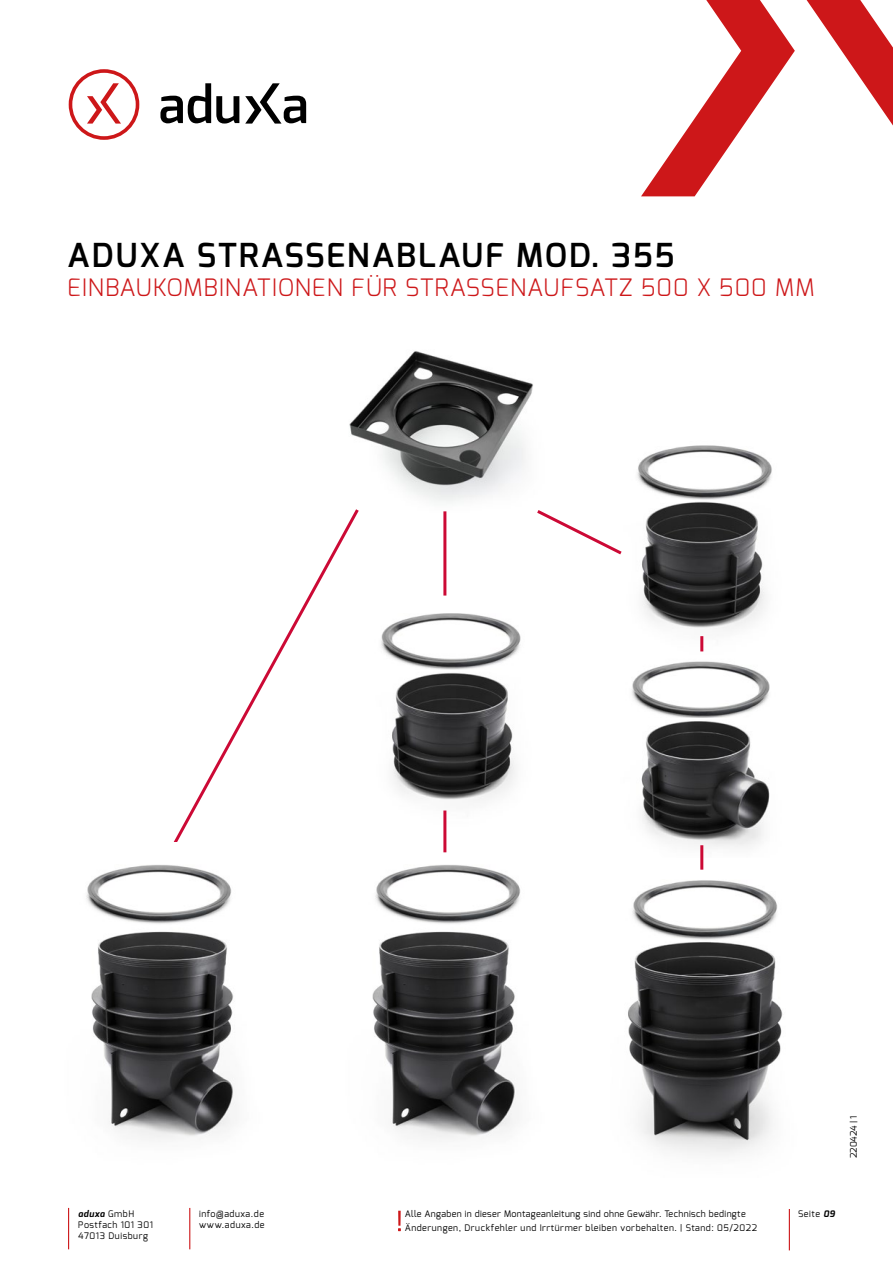
<style>
.page{position:relative;width:893px;height:1263px;background:#fff}
.page>*{position:absolute;margin:0;border:0;box-sizing:border-box;transform-origin:0 0}
.t1{font:600 33px "Exo";letter-spacing:.06em;color:#000}
.t2{font:300 24px "Exo";letter-spacing:.04em;color:#cd1719}
.t3{font:9px/10.8px "Exo";letter-spacing:.05em;color:#000}
.t4{font:italic 700 9px "Exo";letter-spacing:.06em;color:#000}
.s1{font-weight:400;font-style:normal}
.s2{font-weight:700;font-style:italic}
</style>
<div class="page">
<div style="left:69px;top:69px;width:70px;height:71px;border:4px solid #cd1719;border-radius:50%"></div>
<svg style="left:160px;top:83px;width:146px;height:41px"></svg>
<svg style="left:87px;top:83px;width:34px;height:41px"></svg>
<svg style="left:641px;top:0;width:252px;height:196px"></svg>
<hr style="left:789px;top:1209px;width:1px;height:41px;background:#cd1719">
<hr style="left:189px;top:1208px;width:1px;height:41px;background:#cd1719">
<hr style="left:68px;top:1208px;width:1px;height:41px;background:#cd1719">
<hr style="left:398px;top:1211px;width:3px;height:15px;background:#cd1719">
<img style="left:91px;top:931px;width:145px;height:208px">
<img style="left:372px;top:931px;width:144px;height:208px">
<img style="left:628px;top:942px;width:155px;height:213px">
<img style="left:349px;top:351px;width:184px;height:161px">
<img style="left:392px;top:669px;width:123px;height:159px">
<img style="left:641px;top:721px;width:129px;height:137px">
<img style="left:642px;top:499px;width:124px;height:153px">
<svg style="left:173px;top:506px;width:188px;height:336px"></svg>
<img style="left:381px;top:592px;width:140px;height:77px">
<img style="left:631px;top:661px;width:139px;height:57px">
<img style="left:637px;top:445px;width:135px;height:54px">
<img style="left:375px;top:843px;width:146px;height:81px">
<img style="left:632px;top:858px;width:146px;height:82px">
<img style="left:86px;top:865px;width:146px;height:59px">
<hr style="left:443px;top:511px;width:3px;height:84px;background:#cc0935">
<hr style="left:443px;top:810px;width:3px;height:42px;background:#cc0935">
<hr style="left:700px;top:845px;width:3px;height:25px;background:#cc0935">
<hr style="left:700px;top:636px;width:3px;height:15px;background:#cc0935">
<svg style="left:537px;top:510px;width:85px;height:45px"></svg>
<h1 class="t1" style="left:67px;top:234px;width:609px">ADUXA STRASSENABLAUF MOD. 355</h1>
<h2 class="t2" style="left:67px;top:272px;width:749px">EINBAUKOMBINATIONEN FÜR STRASSENAUFSATZ 500 X 500 MM</h2>
<p class="t3" style="left:848px;top:1158px;width:44px;rotate:-90deg">220424 | 1</p>
<p class="t3" style="left:199px;top:1208px;width:67px">info@aduxa.de www.aduxa.de</p>
<p class="t3" style="left:405px;top:1207px;width:354px;line-height:13.5px">Alle Angaben in dieser Montageanleitung sind ohne Gewähr. Technisch bedingte<br>Änderungen, Druckfehler und Irrtürmer bleiben vorbehalten. | Stand: 05/2022</p>
<p class="t4" style="left:78px;top:1208px;width:57px">aduxa <span class="s1">GmbH</span></p>
<p class="t3" style="left:798px;top:1208px;width:38px">Seite <span class="s2">09</span></p>
<p class="t3" style="left:78px;top:1219px;width:76px">Postfach 101 301<br>47013 Duisburg</p>
</div>
